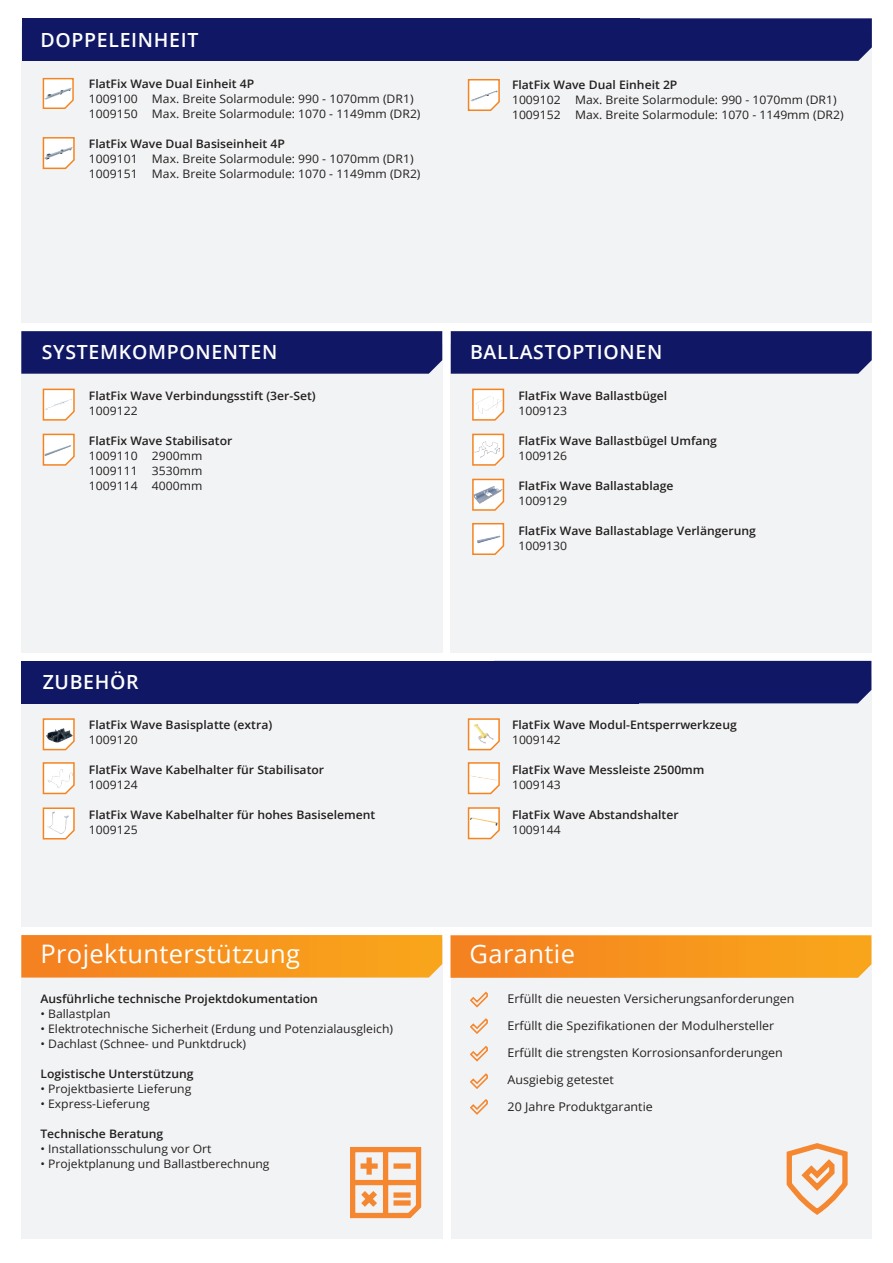
<style>
.page{position:relative;width:893px;height:1263px;background:#fff}
.page>*{position:absolute;margin:0;border:0;box-sizing:border-box;transform-origin:0 0}
.t1{font:25.5px "Open Sans";letter-spacing:.015em;color:#fff}
.t2{font:600 19.5px "Open Sans";letter-spacing:.035em;color:#fff}
.t3{font:12px "Open Sans";color:#231f20;scale:1.04 1}
.t4{font:11.7px/15px "Open Sans";color:#231f20;scale:1.04 1}
.t5{font:600 11.7px "Open Sans";color:#231f20;scale:1.04 1}
</style>
<div class="page">
<div style="left:21px;top:27px;width:851px;height:296px;background:#f2f3f4"></div>
<div style="left:640px;top:18px;width:232px;height:43px;background:#101865"></div>
<div style="left:22px;top:18px;width:618px;height:43px;background:#101865"></div>
<div style="left:21px;top:939px;width:422px;height:299px;background:#f2f3f4"></div>
<svg style="left:21px;top:935px;width:421px;height:42px;background:#f6931e"></svg>
<div style="left:451px;top:939px;width:421px;height:299px;background:#f2f3f4"></div>
<svg style="left:450px;top:935px;width:421px;height:43px;background:#f69421"></svg>
<svg style="left:350px;top:1147px;width:71px;height:71px"></svg>
<div style="left:393px;top:1200px;width:18px;height:5px;background:#f58730"></div>
<div style="left:383px;top:1149px;width:5px;height:66px;background:#f58730"></div>
<svg style="left:786px;top:1143px;width:62px;height:71px"></svg>
<svg style="left:470px;top:992px;width:18px;height:15px"></svg>
<svg style="left:470px;top:1018px;width:18px;height:16px"></svg>
<svg style="left:470px;top:1046px;width:18px;height:15px"></svg>
<svg style="left:470px;top:1073px;width:18px;height:16px"></svg>
<svg style="left:470px;top:1099px;width:18px;height:15px"></svg>
<div style="left:21px;top:344px;width:421px;height:309px;background:#f2f3f4"></div>
<div style="left:451px;top:344px;width:421px;height:309px;background:#f2f3f4"></div>
<svg style="left:42px;top:433px;width:33px;height:33px"></svg>
<svg style="left:472px;top:523px;width:33px;height:32px"></svg>
<svg style="left:42px;top:388px;width:33px;height:33px"></svg>
<svg style="left:472px;top:388px;width:33px;height:33px"></svg>
<div style="left:21px;top:676px;width:850px;height:251px;background:#f2f3f4"></div>
<div style="left:639px;top:661px;width:232px;height:42px;background:#101865"></div>
<div style="left:21px;top:661px;width:618px;height:42px;background:#101865"></div>
<svg style="left:472px;top:433px;width:33px;height:33px"></svg>
<svg style="left:42px;top:762px;width:33px;height:33px"></svg>
<svg style="left:42px;top:718px;width:33px;height:33px"></svg>
<svg style="left:467px;top:718px;width:33px;height:33px"></svg>
<svg style="left:467px;top:807px;width:33px;height:33px"></svg>
<svg style="left:467px;top:762px;width:33px;height:33px"></svg>
<div style="left:21px;top:331px;width:421px;height:43px;background:#101865"></div>
<div style="left:451px;top:331px;width:421px;height:43px;background:#101865"></div>
<svg style="left:472px;top:478px;width:33px;height:33px"></svg>
<svg style="left:42px;top:807px;width:33px;height:33px"></svg>
<svg style="left:42px;top:77px;width:32px;height:32px"></svg>
<svg style="left:467px;top:79px;width:33px;height:32px"></svg>
<svg style="left:42px;top:137px;width:33px;height:33px"></svg>
<h2 class="t2" style="left:41px;top:27px;width:159px">DOPPELEINHEIT</h2>
<p class="t5" style="left:89px;top:76px;width:161px">FlatFix Wave Dual Einheit 4P</p>
<p class="t4" style="left:89px;top:91px;width:320px">1009100 Max. Breite Solarmodule: 990 - 1070mm (DR1)<br>1009150 Max. Breite Solarmodule: 1070 - 1149mm (DR2)</p>
<p class="t5" style="left:89px;top:136px;width:190px">FlatFix Wave Dual Basiseinheit 4P</p>
<p class="t4" style="left:89px;top:151px;width:320px">1009101 Max. Breite Solarmodule: 990 - 1070mm (DR1)<br>1009151 Max. Breite Solarmodule: 1070 - 1149mm (DR2)</p>
<p class="t5" style="left:512px;top:77px;width:161px">FlatFix Wave Dual Einheit 2P</p>
<p class="t4" style="left:512px;top:92px;width:320px">1009102 Max. Breite Solarmodule: 990 - 1070mm (DR1)<br>1009152 Max. Breite Solarmodule: 1070 - 1149mm (DR2)</p>
<h2 class="t2" style="left:42px;top:338px;width:237px">SYSTEMKOMPONENTEN</h2>
<h2 class="t2" style="left:470px;top:338px;width:194px">BALLASTOPTIONEN</h2>
<p class="t5" style="left:89px;top:387px;width:220px">FlatFix Wave Verbindungsstift (3er-Set)</p>
<p class="t4" style="left:89px;top:403px;width:48px">1009122</p>
<p class="t5" style="left:89px;top:432px;width:139px">FlatFix Wave Stabilisator</p>
<p class="t4" style="left:89px;top:448px;width:111px;text-align:justify">1009110 2900mm 1009111 3530mm 1009114 4000mm</p>
<h2 class="t2" style="left:43px;top:668px;width:97px">ZUBEHÖR</h2>
<p class="t5" style="left:89px;top:717px;width:178px">FlatFix Wave Basisplatte (extra)</p>
<p class="t4" style="left:89px;top:732px;width:48px">1009120</p>
<p class="t5" style="left:89px;top:762px;width:228px">FlatFix Wave Kabelhalter für Stabilisator</p>
<p class="t4" style="left:89px;top:777px;width:48px">1009124</p>
<p class="t5" style="left:89px;top:807px;width:277px">FlatFix Wave Kabelhalter für hohes Basiselement</p>
<p class="t4" style="left:89px;top:822px;width:48px">1009125</p>
<h1 class="t1" style="left:40px;top:936px;width:261px">Projektunterstützung</h1>
<p class="t5" style="left:40px;top:990px;width:268px">Ausführliche technische Projektdokumentation</p>
<p class="t4" style="left:40px;top:1006px;width:69px">• Ballastplan</p>
<p class="t4" style="left:40px;top:1021px;width:341px">• Elektrotechnische Sicherheit (Erdung und Potenzialausgleich)</p>
<p class="t4" style="left:40px;top:1036px;width:199px">• Dachlast (Schnee- und Punktdruck)</p>
<p class="t5" style="left:40px;top:1065px;width:149px">Logistische Unterstützung</p>
<p class="t4" style="left:40px;top:1081px;width:147px">• Projektbasierte Lieferung</p>
<p class="t4" style="left:40px;top:1096px;width:107px">• Express-Lieferung</p>
<p class="t5" style="left:40px;top:1125px;width:120px">Technische Beratung</p>
<p class="t4" style="left:40px;top:1141px;width:166px">• Installationsschulung vor Ort</p>
<p class="t4" style="left:40px;top:1156px;width:222px">• Projektplanung und Ballastberechnung</p>
<p class="t5" style="left:518px;top:387px;width:145px">FlatFix Wave Ballastbügel</p>
<p class="t4" style="left:518px;top:403px;width:48px">1009123</p>
<p class="t5" style="left:518px;top:432px;width:192px">FlatFix Wave Ballastbügel Umfang</p>
<p class="t4" style="left:518px;top:448px;width:48px">1009126</p>
<p class="t5" style="left:518px;top:477px;width:151px">FlatFix Wave Ballastablage</p>
<p class="t4" style="left:518px;top:493px;width:48px">1009129</p>
<p class="t5" style="left:518px;top:522px;width:230px">FlatFix Wave Ballastablage Verlängerung</p>
<p class="t4" style="left:518px;top:538px;width:48px">1009130</p>
<p class="t5" style="left:512px;top:717px;width:218px">FlatFix Wave Modul-Entsperrwerkzeug</p>
<p class="t4" style="left:512px;top:732px;width:48px">1009142</p>
<p class="t5" style="left:512px;top:762px;width:187px">FlatFix Wave Messleiste 2500mm</p>
<p class="t4" style="left:512px;top:777px;width:48px">1009143</p>
<p class="t5" style="left:512px;top:807px;width:162px">FlatFix Wave Abstandshalter</p>
<p class="t4" style="left:512px;top:822px;width:48px">1009144</p>
<h1 class="t1" style="left:470px;top:937px;width:107px">Garantie</h1>
<p class="t3" style="left:508px;top:990px;width:277px">Erfüllt die neuesten Versicherungsanforderungen</p>
<p class="t3" style="left:508px;top:1017px;width:258px">Erfüllt die Spezifikationen der Modulhersteller</p>
<p class="t3" style="left:508px;top:1044px;width:266px">Erfüllt die strengsten Korrosionsanforderungen</p>
<p class="t3" style="left:508px;top:1071px;width:104px">Ausgiebig getestet</p>
<p class="t3" style="left:508px;top:1098px;width:141px">20 Jahre Produktgarantie</p>
</div>
